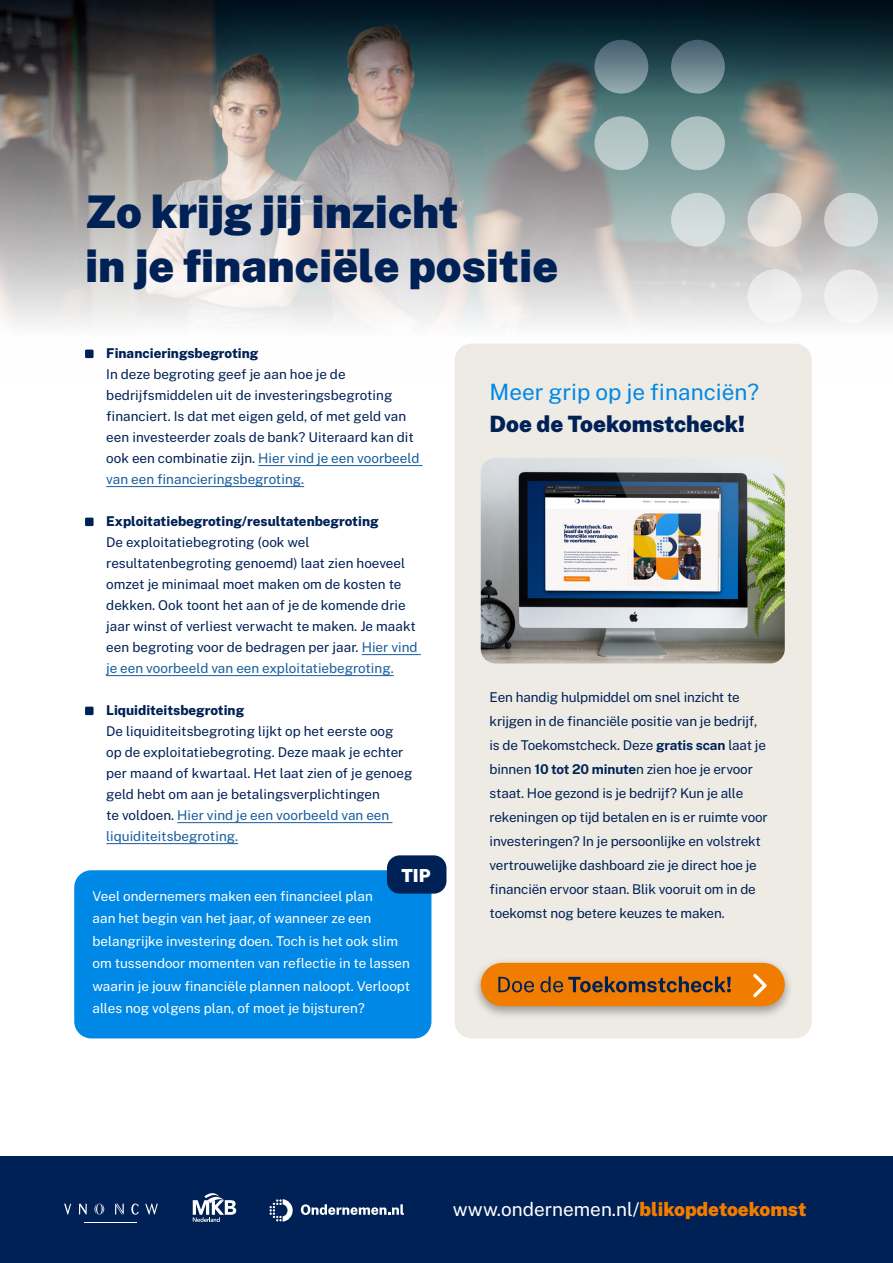
<style>
.page{position:relative;width:893px;height:1263px;background:#fff}
.page>*{position:absolute;margin:0;border:0;box-sizing:border-box;transform-origin:0 0}
.t1{font:900 45px "Public Sans";color:#002156}
.t2{font:22.5px "Public Sans";color:#0088e6}
.t3{font:900 22.5px "Public Sans";color:#002156}
.t4{font:19.05px "Public Sans";color:#fff}
.t5{font:900 18px "Public Sans";color:#fff}
.t6{font:13.5px/21px "Public Sans";letter-spacing:-.005em;color:#002156}
.t7{font:13.5px/22.5px "Public Sans";color:#fff}
.s1{font-weight:800}
.s2{color:#175d9e}
.s3{font-weight:700}
.s4{font-weight:900;color:#f07c00}
</style>
<div class="page">
<div style="left:455px;top:344px;width:357px;height:694px;background:#eeebe4;border-radius:17px"></div>
<hr style="left:258px;top:465px;width:165px;height:1px;background:#175d9e">
<hr style="left:106px;top:486px;width:198px;height:1px;background:#175d9e">
<hr style="left:362px;top:654px;width:59px;height:1px;background:#175d9e">
<hr style="left:106px;top:675px;width:288px;height:1px;background:#175d9e">
<hr style="left:177px;top:822px;width:215px;height:1px;background:#175d9e">
<hr style="left:106px;top:843px;width:132px;height:1px;background:#175d9e">
<div style="left:85px;top:518px;width:9px;height:8px;background:#002156"></div>
<div style="left:85px;top:707px;width:9px;height:8px;background:#002156"></div>
<img style="left:0;top:113px;width:893px;height:270px">
<svg style="left:594px;top:113px;width:284px;height:210px;background:#b7bfbe"></svg>
<svg style="left:0;top:0;width:893px;height:113px;background:#344448"></svg>
<div style="left:74px;top:870px;width:357px;height:168px;background:#0088e6;border-radius:17px"></div>
<img style="left:481px;top:458px;width:304px;height:205px">
<div style="left:0;top:1157px;width:893px;height:106px;background:#002156"></div>
<svg style="left:193px;top:1193px;width:43px;height:29px"></svg>
<svg style="left:131px;top:1203px;width:8px;height:12px"></svg>
<svg style="left:64px;top:1203px;width:7px;height:12px"></svg>
<svg style="left:79px;top:1203px;width:8px;height:11px"></svg>
<svg style="left:145px;top:1203px;width:13px;height:12px"></svg>
<hr style="left:84px;top:1221px;width:53px;height:1px;background:#fff">
<svg style="left:94px;top:1203px;width:10px;height:11px"></svg>
<svg style="left:115px;top:1203px;width:9px;height:12px"></svg>
<svg style="left:301px;top:1204px;width:103px;height:11px"></svg>
<svg style="left:270px;top:1199px;width:23px;height:22px"></svg>
<div style="left:387px;top:855px;width:59px;height:39px;background:#002156;border-radius:13px"></div>
<div style="left:472px;top:958px;width:322px;height:62px;background:#231f20;opacity:.41"></div>
<div style="left:481px;top:963px;width:304px;height:43px;background:#f07d00;border-radius:22px"></div>
<svg style="left:753px;top:974px;width:14px;height:23px"></svg>
<svg style="left:498px;top:977px;width:36px;height:15px"></svg>
<svg style="left:540px;top:976px;width:191px;height:16px"></svg>
<p class="t1" style="left:85px;top:179px;width:375px">Zo krijg jij inzicht</p>
<p class="t1" style="left:85px;top:233px;width:475px">in je financiële positie</p>
<p class="t6" style="left:106px;top:342px;width:315px"><span class="s1">Financieringsbegroting<br></span>In deze begroting geef je aan hoe je de bedrijfsmiddelen uit de investeringsbegroting financiert. Is dat met eigen geld, of met geld van een investeerder zoals de bank? Uiteraard kan dit ook een combinatie zijn. <span class="s2">Hier vind je een voorbeeld van een financieringsbegroting.</span></p>
<p class="t6" style="left:106px;top:510px;width:313px"><span class="s1">Exploitatiebegroting/resultatenbegroting<br></span>De exploitatiebegroting (ook wel resultatenbegroting genoemd) laat zien hoeveel omzet je minimaal moet maken om de kosten te dekken. Ook toont het aan of je de komende drie jaar winst of verliest verwacht te maken. Je maakt een begroting voor de bedragen per jaar. <span class="s2">Hier vind je een voorbeeld van een exploitatiebegroting.</span></p>
<p class="t6" style="left:106px;top:699px;width:308px"><span class="s1">Liquiditeitsbegroting<br></span>De liquiditeitsbegroting lijkt op het eerste oog op de exploitatiebegroting. Deze maak je echter per maand of kwartaal. Het laat zien of je genoeg geld hebt om aan je betalingsverplichtingen<br>te voldoen. <span class="s2">Hier vind je een voorbeeld van een liquiditeitsbegroting.</span></p>
<p class="t5" style="left:401px;top:862px;width:31px">TIP</p>
<p class="t7" style="left:93px;top:884px;width:319px">Veel ondernemers maken een financieel plan<br>aan het begin van het jaar, of wanneer ze een belangrijke investering doen. Toch is het ook slim om tussendoor momenten van reflectie in te lassen waarin je jouw financiële plannen naloopt. Verloopt alles nog volgens plan, of moet je bijsturen?</p>
<p class="t2" style="left:490px;top:376px;width:271px">Meer grip op je financiën?</p>
<p class="t3" style="left:490px;top:407px;width:257px">Doe de Toekomstcheck!</p>
<p class="t6" style="left:490px;top:684px;width:280px;line-height:24px">Een handig hulpmiddel om snel inzicht te krijgen in de financiële positie van je bedrijf, is de Toekomstcheck. Deze <span class="s3">gratis scan</span> laat je binnen <span class="s3">10 tot 20 minute</span>n zien hoe je ervoor staat. Hoe gezond is je bedrijf? Kun je alle rekeningen op tijd betalen en is er ruimte voor investeringen? In je persoonlijke en volstrekt vertrouwelijke dashboard zie je direct hoe je financiën ervoor staan. Blik vooruit om in de toekomst nog betere keuzes te maken.</p>
<p class="t4" style="left:453px;top:1195px;width:355px">www.ondernemen.nl/<span class="s4">blikopdetoekomst</span></p>
</div>
